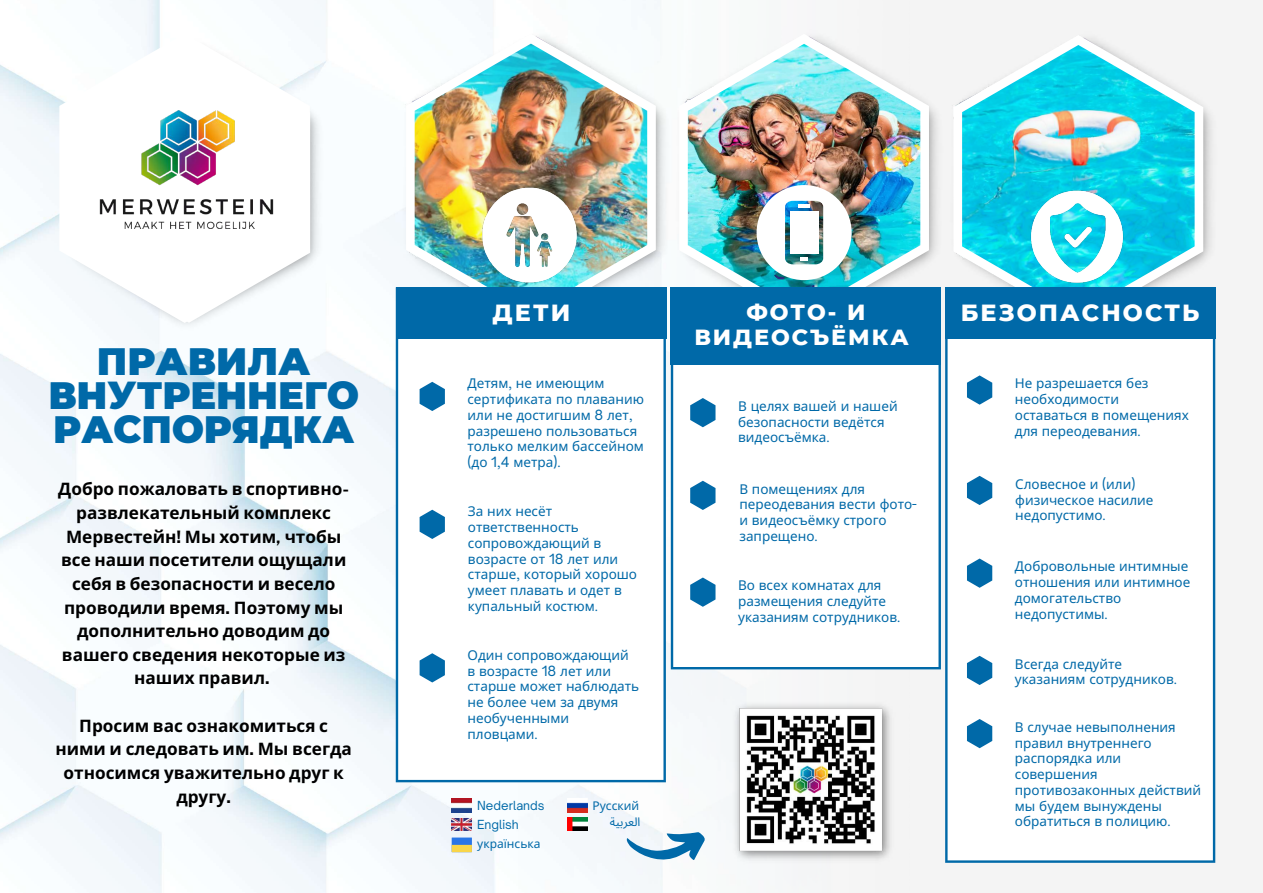
<style>
.page{position:relative;width:1263px;height:893px;background:#fff}
.page>*{position:absolute;margin:0;border:0;box-sizing:border-box;transform-origin:0 0}
.t1{font:900 38.1px/33.8px "Montserrat";color:#0069a8;text-align:center}
.t2{font:800 23.85px "Montserrat";letter-spacing:.09em;color:#fff}
.t3{font:800 22.35px/24.8px "Montserrat";letter-spacing:.09em;color:#fff;text-align:center}
.t4{font:700 17.17px/23.6px "Noto Sans";color:#000;text-align:center}
.t5{font:13.5px/15.8px "Noto Sans";color:#0069a8}
.t6{font:12px/19px "Open Sauce One";color:#0069a8}
.t7{font:12px "Noto Sans";color:#0069a8}
.t8{font:12px "Noto Sans Arabic";color:#0069a8}
.s1{font-family:"Public Sans"}
.s2{font-family:"Open Sauce One"}
</style>
<div class="page">
<img style="left:0;top:0;width:1263px;height:893px">
<img style="left:58px;top:32px;width:273px;height:307px">
<svg style="left:59px;top:34px;width:251px;height:289px"></svg>
<img style="left:87px;top:101px;width:200px;height:137px">
<img style="left:396px;top:23px;width:270px;height:264px">
<img style="left:402px;top:31px;width:258px;height:256px">
<img style="left:406px;top:34px;width:250px;height:253px">
<img style="left:478px;top:185px;width:105px;height:102px">
<img style="left:666px;top:0;width:270px;height:380px">
<img style="left:679px;top:34px;width:250px;height:253px">
<img style="left:756px;top:185px;width:96px;height:95px">
<div style="left:1216px;top:24px;width:9px;height:316px;background:#f4f4f4"></div>
<img style="left:936px;top:0;width:280px;height:384px">
<svg style="left:953px;top:35px;width:250px;height:252px"></svg>
<img style="left:1027px;top:187px;width:103px;height:100px">
<svg style="left:626px;top:831px;width:80px;height:32px"></svg>
<svg style="left:396px;top:339px;width:270px;height:443px"></svg>
<div style="left:396px;top:287px;width:270px;height:52px;background:#0069a8"></div>
<svg style="left:420px;top:382px;width:25px;height:29px"></svg>
<svg style="left:420px;top:510px;width:25px;height:29px"></svg>
<svg style="left:420px;top:653px;width:25px;height:29px"></svg>
<svg style="left:945px;top:339px;width:270px;height:524px"></svg>
<div style="left:945px;top:287px;width:270px;height:52px;background:#0069a8"></div>
<svg style="left:967px;top:375px;width:25px;height:30px"></svg>
<svg style="left:967px;top:476px;width:25px;height:29px"></svg>
<svg style="left:967px;top:558px;width:25px;height:30px"></svg>
<svg style="left:967px;top:719px;width:25px;height:29px"></svg>
<svg style="left:967px;top:656px;width:25px;height:29px"></svg>
<svg style="left:671px;top:364px;width:270px;height:305px"></svg>
<div style="left:671px;top:287px;width:270px;height:77px;background:#0069a8"></div>
<svg style="left:690px;top:398px;width:25px;height:29px"></svg>
<svg style="left:690px;top:481px;width:25px;height:29px"></svg>
<svg style="left:690px;top:577px;width:25px;height:30px"></svg>
<img style="left:452px;top:818px;width:20px;height:13px">
<svg style="left:452px;top:837px;width:20px;height:15px"></svg>
<img style="left:567px;top:798px;width:20px;height:14px">
<img style="left:567px;top:818px;width:20px;height:13px">
<img style="left:452px;top:799px;width:20px;height:13px">
<img style="left:729px;top:697px;width:169px;height:169px">
<h1 class="t1" style="left:48px;top:345px;width:312px">ПРАВИЛА<br>ВНУТРЕННЕГО<br>РАСПОРЯДКА</h1>
<p class="t4" style="left:58px;top:477px;width:292px">Добро пожаловать в спортивно&shy;развлекательный комплекс<br>Мервестейн<span class="s1">!</span> Мы хотим<span class="s1">,</span> чтобы все наши посетители ощущали себя в безопасности и весело проводили время<span class="s1">.</span> Поэтому мы дополнительно доводим до вашего сведения некоторые из наших правил<span class="s1">.</span></p>
<p class="t4" style="left:55px;top:713px;width:298px">Просим вас ознакомиться с ними и следовать им<span class="s1">.</span> Мы всегда относимся уважительно друг к другу<span class="s1">.</span></p>
<h2 class="t2" style="left:493px;top:298px;width:79px">ДЕТИ</h2>
<p class="t5" style="left:467px;top:375px;width:178px">Детям<span class="s2">,</span> не имеющим сертификата по плаванию или не достигшим <span class="s2">8</span> лет<span class="s2">, </span>разрешено пользоваться только мелким бассейном <span class="s2">(</span>до <span class="s2">1,4</span> метра<span class="s2">).</span></p>
<p class="t5" style="left:468px;top:503px;width:171px">За них несёт ответственность сопровождающий в возрасте от <span class="s2">18</span> лет или старше<span class="s2">,</span> который хорошо умеет плавать и одет в купальный костюм<span class="s2">.</span></p>
<p class="t5" style="left:467px;top:646px;width:173px">Один сопровождающий в возрасте <span class="s2">18</span> лет или старше может наблюдать не более чем за двумя необученными пловцами<span class="s2">.</span></p>
<p class="t6" style="left:477px;top:795px;width:69px">Nederlands<br>English</p>
<p class="t7" style="left:477px;top:835px;width:65px">українська</p>
<p class="t7" style="left:592px;top:796px;width:48px">Русский</p>
<p class="t8" style="left:610px;top:815px;width:32px">ا لعربية</p>
<h3 class="t3" style="left:694px;top:300px;width:216px">ФОТО- И<br>ВИДЕОСЪЁМКА</h3>
<p class="t5" style="left:738px;top:398px;width:161px">В целях вашей и нашей безопасности ведётся видеосъёмка<span class="s2">.</span></p>
<p class="t5" style="left:739px;top:480px;width:179px">В помещениях для переодевания вести фото&shy;и видеосъёмку строго запрещено<span class="s2">.</span></p>
<p class="t5" style="left:738px;top:577px;width:164px">Во всех комнатах для размещения следуйте указаниям сотрудников<span class="s2">.</span></p>
<h2 class="t2" style="left:961px;top:298px;width:240px">БЕЗОПАСНОСТЬ</h2>
<p class="t5" style="left:1015px;top:375px;width:175px">Не разрешается без необходимости оставаться в помещениях для переодевания<span class="s2">.</span></p>
<p class="t5" style="left:1015px;top:475px;width:140px">Словесное и <span class="s2">(</span>или<span class="s2">) </span>физическое насилие недопустимо<span class="s2">.</span></p>
<p class="t5" style="left:1015px;top:558px;width:177px">Добровольные интимные отношения или интимное домогательство недопустимы<span class="s2">.</span></p>
<p class="t5" style="left:1015px;top:655px;width:164px">Всегда следуйте указаниям сотрудников<span class="s2">.</span></p>
<p class="t5" style="left:1015px;top:719px;width:188px">В случае невыполнения правил внутреннего распорядка или совершения противозаконных действий мы будем вынуждены обратиться в полицию<span class="s2">.</span></p>
</div>
